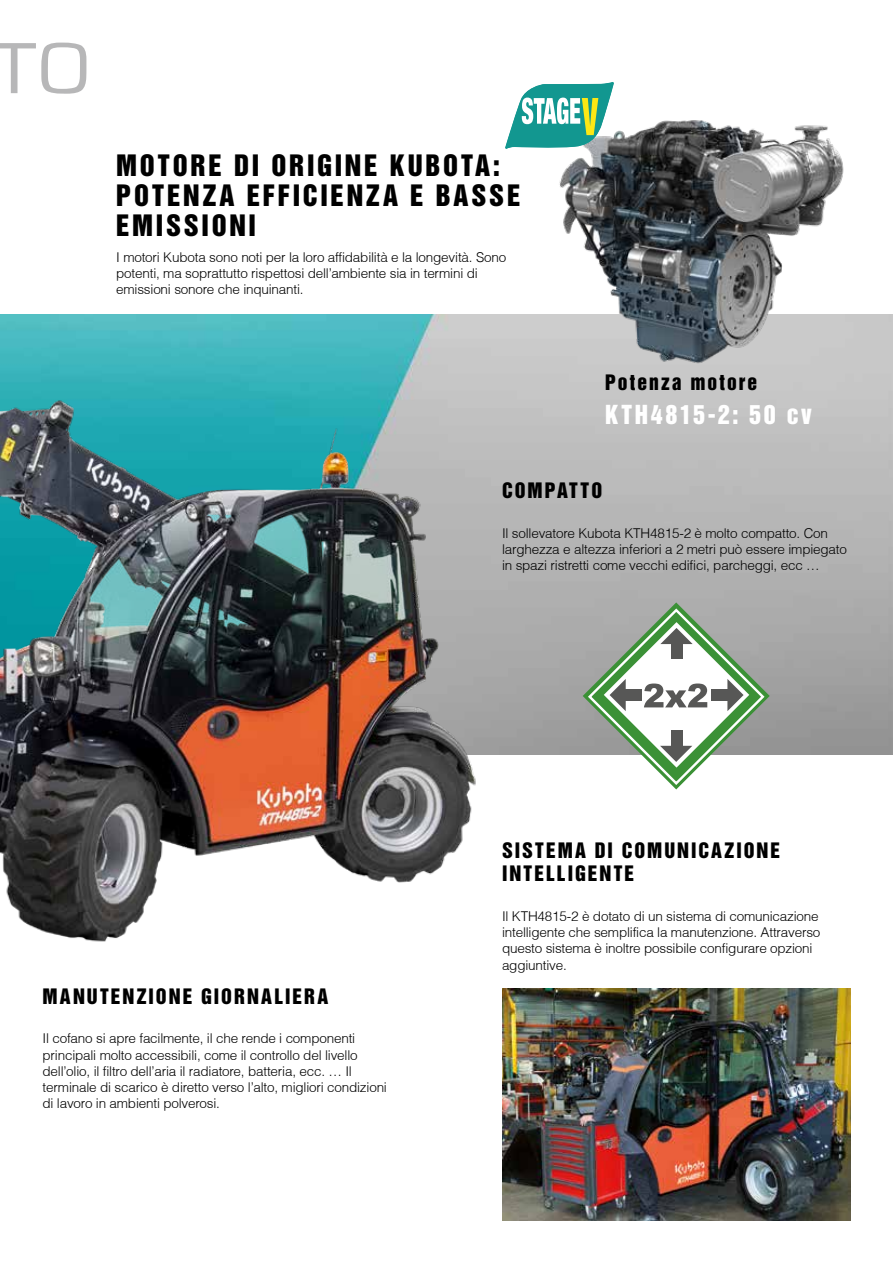
<style>
.page{position:relative;width:893px;height:1263px;background:#fff}
.page>*{position:absolute;margin:0;border:0;box-sizing:border-box;transform-origin:0 0}
.t1{font:75px "Eurostile Ext";color:#b7b7b8}
.t2{font:27px/30px "Helvetica Inserat";letter-spacing:.1em;color:#000}
.t3{font:24px "Helvetica Inserat";letter-spacing:.11em;color:#fff}
.t4{font:19.5px/23.4px "Helvetica Inserat";letter-spacing:.105em;color:#000}
.t5{font:300 13.5px/16.2px "Helvetica";letter-spacing:-.015em;color:#000}
</style>
<div class="page">
<img style="left:0;top:315px;width:893px;height:440px">
<img style="left:502px;top:988px;width:348px;height:232px">
<img style="left:0;top:386px;width:494px;height:556px">
<img style="left:537px;top:120px;width:309px;height:247px">
<svg style="left:505px;top:82px;width:109px;height:67px"></svg>
<svg style="left:583px;top:602px;width:187px;height:187px"></svg>
<h1 class="t1" style="left:-8px;top:29px;width:99px">TO</h1>
<h2 class="t2" style="left:116px;top:151px;width:406px">MOTORE DI ORIGINE KUBOTA:<br>POTENZA EFFICIENZA E BASSE<br>EMISSIONI</h2>
<p class="t5" style="left:116px;top:249px;width:391px">I motori Kubota sono noti per la loro affidabilità e la longevità. Sono potenti, ma soprattutto rispettosi dell’ambiente sia in termini di emissioni sonore che inquinanti.</p>
<h3 class="t4" style="left:605px;top:371px;width:154px">Potenza motore</h3>
<h3 class="t3" style="left:605px;top:401px;width:208px">KTH4815-2: 50 cv</h3>
<h3 class="t4" style="left:502px;top:479px;width:102px">COMPATTO</h3>
<p class="t5" style="left:502px;top:525px;width:346px">Il sollevatore Kubota KTH4815-2 è molto compatto. Con larghezza e altezza inferiori a 2 metri può essere impiegato in spazi ristretti come vecchi edifici, parcheggi, ecc …</p>
<h3 class="t4" style="left:502px;top:839px;width:280px">SISTEMA DI COMUNICAZIONE<br>INTELLIGENTE</h3>
<p class="t5" style="left:502px;top:908px;width:320px">Il KTH4815-2 è dotato di un sistema di comunicazione intelligente che semplifica la manutenzione. Attraverso questo sistema è inoltre possibile configurare opzioni aggiuntive.</p>
<h3 class="t4" style="left:43px;top:985px;width:287px">MANUTENZIONE GIORNALIERA</h3>
<p class="t5" style="left:43px;top:1030px;width:346px">Il cofano si apre facilmente, il che rende i componenti principali molto accessibili, come il controllo del livello dell’olio, il filtro dell’aria il radiatore, batteria, ecc. … Il terminale di scarico è diretto verso l’alto, migliori condizioni di lavoro in ambienti polverosi.</p>
</div>
